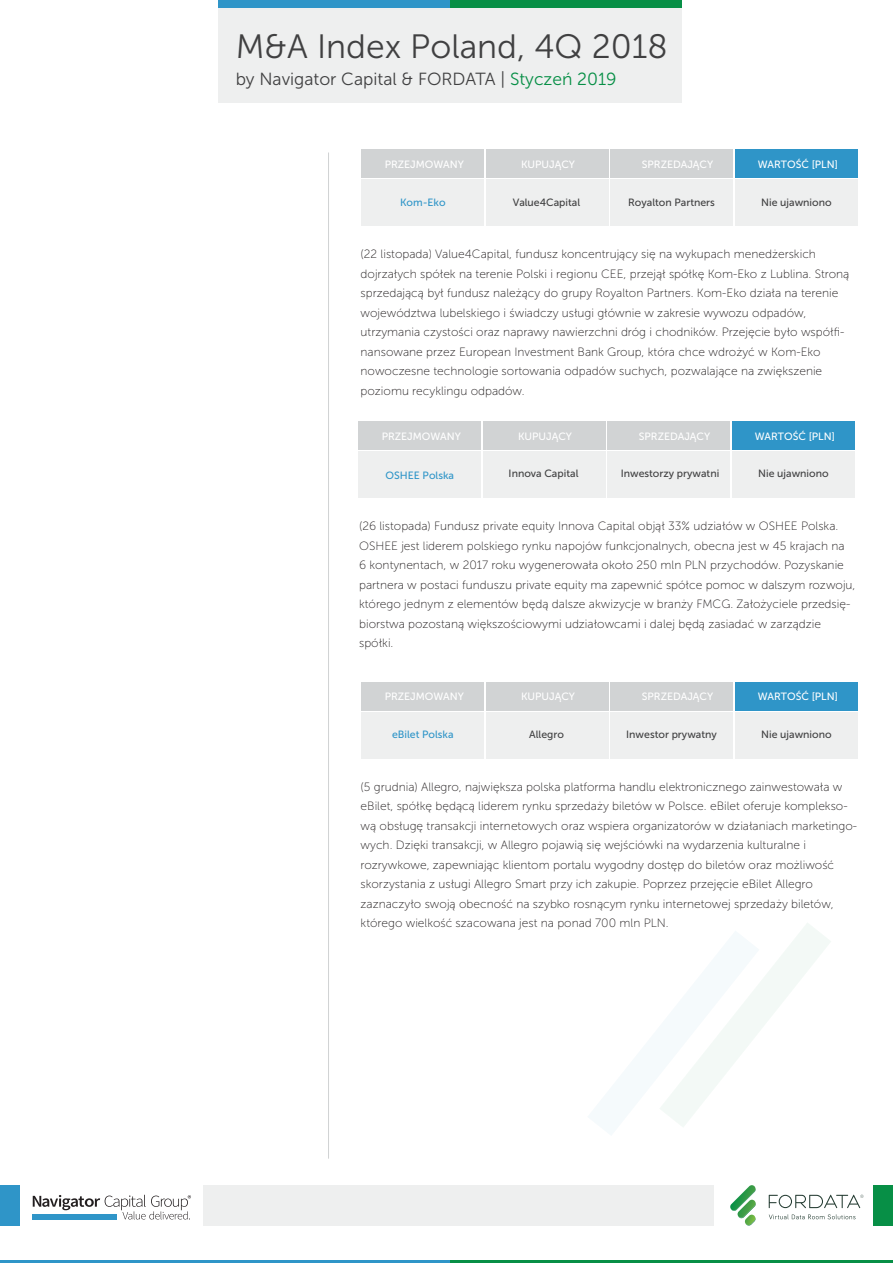
<style>
.page{position:relative;width:893px;height:1263px;background:#fff}
.page>*{position:absolute;margin:0;border:0;box-sizing:border-box;transform-origin:0 0}
.t1{font:33.75px "Museo Sans 300";color:#404041}
.t2{font:17.55px "Museo Sans 300";color:#404041}
.t3{font:12px/19.5px "Museo Sans 100";color:#231f20}
.t4{font:10.5px "Museo Sans 500";color:#fff}
.t5{font:10.5px "Museo Sans 500";color:#404041}
.t6{font:10.5px "Museo Sans 500";color:#2f95c8}
.s1{color:#078f46}
</style>
<div class="page">
<div style="left:873px;top:1185px;width:20px;height:41px;background:#078f46"></div>
<svg style="left:769px;top:1214px;width:86px;height:5px"></svg>
<svg style="left:730px;top:1185px;width:26px;height:41px"></svg>
<svg style="left:769px;top:1195px;width:94px;height:13px"></svg>
<div style="left:0;top:1185px;width:20px;height:41px;background:#2f95c8"></div>
<div style="left:203px;top:1185px;width:510px;height:41px;background:#eeefef"></div>
<svg style="left:33px;top:1195px;width:158px;height:24px"></svg>
<svg style="left:660px;top:923px;width:171px;height:204px"></svg>
<hr style="left:328px;top:152px;width:1px;height:1006px;background:#d0d2d3">
<div style="left:218px;top:7px;width:463px;height:96px;background:#eeefef"></div>
<div style="left:450px;top:0;width:231px;height:7px;background:#078f46"></div>
<div style="left:218px;top:0;width:232px;height:7px;background:#2f95c8"></div>
<hr style="left:0;top:1260px;width:450px;height:3px;background:#2f95c8">
<hr style="left:450px;top:1260px;width:443px;height:3px;background:#078f46">
<div style="left:362px;top:150px;width:122px;height:28px;background:#d1d3d4"></div>
<div style="left:486px;top:150px;width:123px;height:28px;background:#d1d3d4"></div>
<div style="left:611px;top:150px;width:122px;height:28px;background:#d1d3d4"></div>
<div style="left:735px;top:150px;width:123px;height:28px;background:#2f95c8"></div>
<div style="left:362px;top:180px;width:122px;height:46px;background:#eeefef"></div>
<div style="left:486px;top:180px;width:123px;height:46px;background:#eeefef"></div>
<div style="left:611px;top:180px;width:122px;height:46px;background:#eeefef"></div>
<div style="left:735px;top:180px;width:123px;height:46px;background:#eeefef"></div>
<div style="left:359px;top:422px;width:122px;height:28px;background:#d1d3d4"></div>
<div style="left:483px;top:422px;width:123px;height:28px;background:#d1d3d4"></div>
<div style="left:608px;top:422px;width:122px;height:28px;background:#d1d3d4"></div>
<div style="left:732px;top:422px;width:123px;height:28px;background:#2f95c8"></div>
<div style="left:359px;top:452px;width:122px;height:46px;background:#eeefef"></div>
<div style="left:483px;top:452px;width:123px;height:46px;background:#eeefef"></div>
<div style="left:608px;top:452px;width:122px;height:46px;background:#eeefef"></div>
<div style="left:732px;top:452px;width:123px;height:46px;background:#eeefef"></div>
<div style="left:362px;top:682px;width:122px;height:28px;background:#d1d3d4"></div>
<div style="left:486px;top:682px;width:123px;height:28px;background:#d1d3d4"></div>
<div style="left:611px;top:682px;width:122px;height:28px;background:#d1d3d4"></div>
<div style="left:735px;top:682px;width:123px;height:28px;background:#2f95c8"></div>
<div style="left:362px;top:712px;width:122px;height:46px;background:#eeefef"></div>
<div style="left:486px;top:712px;width:123px;height:46px;background:#eeefef"></div>
<div style="left:611px;top:712px;width:122px;height:46px;background:#eeefef"></div>
<div style="left:735px;top:712px;width:123px;height:46px;background:#eeefef"></div>
<h1 class="t1" style="left:236px;top:29px;width:434px">M&amp;A Index Poland, 4Q 2018</h1>
<h2 class="t2" style="left:236px;top:70px;width:382px">by Navigator Capital &amp; FORDATA | <span class="s1">Styczeń 2019</span></h2>
<p class="t4" style="left:385px;top:158px;width:81px">PRZEJMOWANY</p>
<p class="t4" style="left:521px;top:158px;width:56px">KUPUJĄCY</p>
<p class="t4" style="left:642px;top:158px;width:73px">SPRZEDAJĄCY</p>
<p class="t4" style="left:758px;top:158px;width:82px">WARTOŚĆ [PLN]</p>
<p class="t6" style="left:400px;top:196px;width:47px">Kom-Eko</p>
<p class="t5" style="left:513px;top:196px;width:69px">Value4Capital</p>
<p class="t5" style="left:628px;top:196px;width:88px">Royalton Partners</p>
<p class="t5" style="left:761px;top:196px;width:72px">Nie ujawniono</p>
<p class="t3" style="left:361px;top:244px;width:490px">(22 listopada) Value4Capital, fundusz koncentrujący się na wykupach menedżerskich dojrzałych spółek na terenie Polski i regionu CEE, przejął spółkę Kom-Eko z Lublina. Stroną sprzedającą był fundusz należący do grupy Royalton Partners. Kom-Eko działa na terenie województwa lubelskiego i świadczy usługi głównie w zakresie wywozu odpadów, utrzymania czystości oraz naprawy nawierzchni dróg i chodników. Przejęcie było współfi&shy;nansowane przez European Investment Bank Group, która chce wdrożyć w Kom-Eko nowoczesne technologie sortowania odpadów suchych, pozwalające na zwiększenie poziomu recyklingu odpadów.</p>
<p class="t4" style="left:382px;top:430px;width:81px">PRZEJMOWANY</p>
<p class="t4" style="left:518px;top:430px;width:56px">KUPUJĄCY</p>
<p class="t4" style="left:639px;top:430px;width:73px">SPRZEDAJĄCY</p>
<p class="t4" style="left:755px;top:430px;width:82px">WARTOŚĆ [PLN]</p>
<p class="t6" style="left:386px;top:469px;width:70px">OSHEE Polska</p>
<p class="t5" style="left:509px;top:468px;width:71px">Innova Capital</p>
<p class="t5" style="left:621px;top:468px;width:100px">Inwestorzy prywatni</p>
<p class="t5" style="left:758px;top:468px;width:72px">Nie ujawniono</p>
<p class="t3" style="left:359px;top:516px;width:498px">(26 listopada) Fundusz private equity Innova Capital objął 33% udziałów w OSHEE Polska.<br>OSHEE jest liderem polskiego rynku napojów funkcjonalnych, obecna jest w 45 krajach na<br>6 kontynentach, w 2017 roku wygenerowała około 250 mln PLN przychodów. Pozyskanie partnera w postaci funduszu private equity ma zapewnić spółce pomoc w dalszym rozwoju, którego jednym z elementów będą dalsze akwizycje w branży FMCG. Założyciele przedsię&shy;biorstwa pozostaną większościowymi udziałowcami i dalej będą zasiadać w zarządzie spółki.</p>
<p class="t4" style="left:385px;top:691px;width:81px">PRZEJMOWANY</p>
<p class="t4" style="left:521px;top:691px;width:56px">KUPUJĄCY</p>
<p class="t4" style="left:642px;top:691px;width:73px">SPRZEDAJĄCY</p>
<p class="t4" style="left:758px;top:691px;width:82px">WARTOŚĆ [PLN]</p>
<p class="t6" style="left:392px;top:729px;width:63px">eBilet Polska</p>
<p class="t5" style="left:529px;top:729px;width:36px">Allegro</p>
<p class="t5" style="left:626px;top:729px;width:92px">Inwestor prywatny</p>
<p class="t5" style="left:761px;top:729px;width:72px">Nie ujawniono</p>
<p class="t3" style="left:361px;top:777px;width:498px">(5 grudnia) Allegro, największa polska platforma handlu elektronicznego zainwestowała w eBilet, spółkę będącą liderem rynku sprzedaży biletów w Polsce. eBilet oferuje komplekso&shy;wą obsługę transakcji internetowych oraz wspiera organizatorów w działaniach marketingo&shy;wych. Dzięki transakcji, w Allegro pojawią się wejściówki na wydarzenia kulturalne i rozrywkowe, zapewniając klientom portalu wygodny dostęp do biletów oraz możliwość skorzystania z usługi Allegro Smart przy ich zakupie. Poprzez przejęcie eBilet Allegro zaznaczyło swoją obecność na szybko rosnącym rynku internetowej sprzedaży biletów, którego wielkość szacowana jest na ponad 700 mln PLN.</p>
</div>
